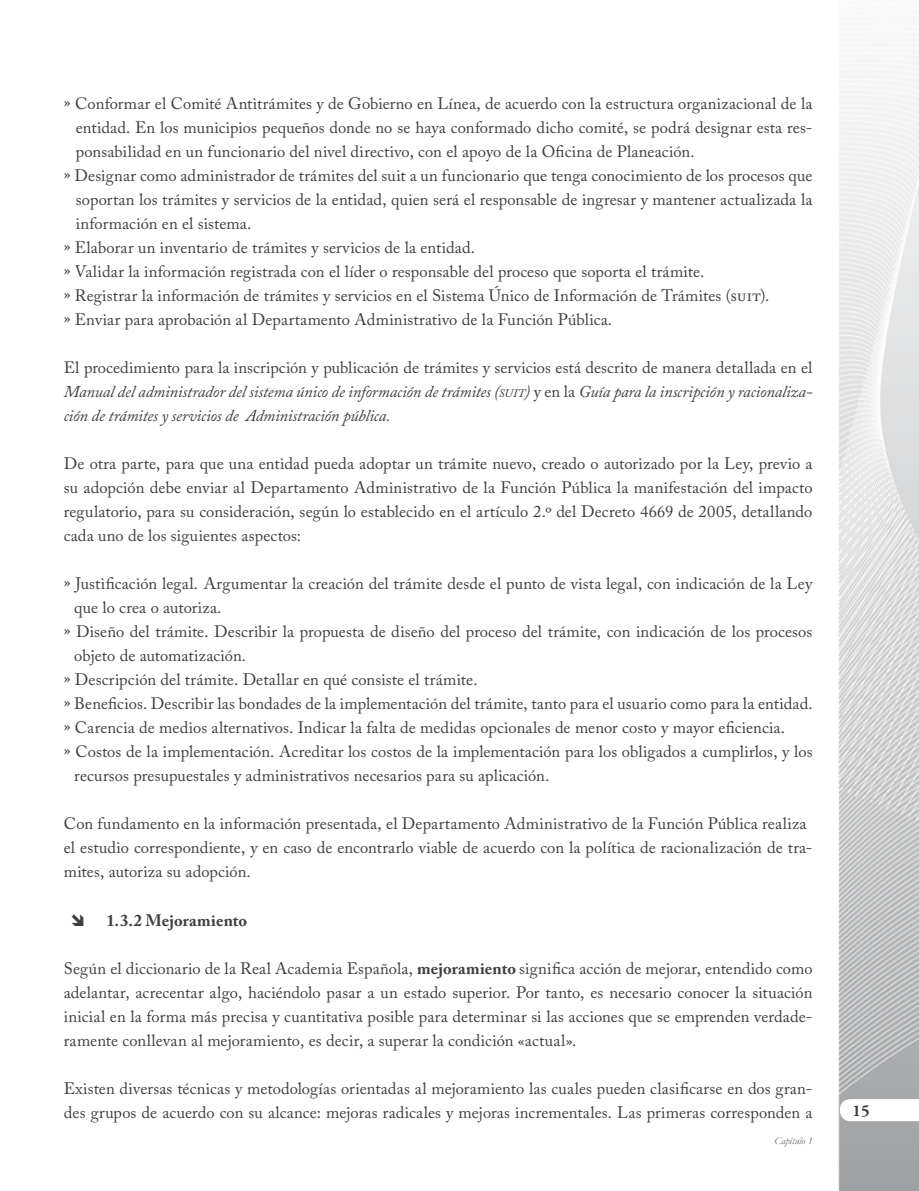
<style>
.page{position:relative;width:919px;height:1191px;background:#fff}
.page>*{position:absolute;margin:0;border:0;box-sizing:border-box;transform-origin:0 0}
.t1{font:16.5px/24px "Adobe Caslon Pro";letter-spacing:.005em;color:#3e3d40;text-align:justify}
.t2{font:italic 16.5px/24px "Adobe Caslon Pro";letter-spacing:-.01em;color:#3e3d40;text-align:justify}
.t3{font:700 16.5px "Adobe Caslon Pro";letter-spacing:.005em;color:#3e3d40}
.t4{font:700 16.5px "Adobe Garamond Pro";color:#3e3d40}
.t5{font:italic 10.5px "Garamond";color:#707172}
.s1{font-style:normal}
.s2{font-size:11.55px}
.s3{font-style:inherit}
.s4{font-weight:700}
</style>
<div class="page">
<img style="left:838px;top:61px;width:80px;height:1130px">
<svg style="left:839px;top:1099px;width:79px;height:22px"></svg>
<p class="t1" style="left:64px;top:91px;width:750px">» Conformar el Comité Antitrámites y de Gobierno en Línea, de acuerdo con la estructura organizacional de la</p>
<p class="t1" style="left:76px;top:115px;width:738px">entidad. En los municipios pequeños donde no se haya conformado dicho comité, se podrá designar esta res-</p>
<p class="t1" style="left:76px;top:139px;width:620px">ponsabilidad en un funcionario del nivel directivo, con el apoyo de la Oficina de Planeación.</p>
<p class="t1" style="left:64px;top:163px;width:750px">» Designar como administrador de trámites del suit a un funcionario que tenga conocimiento de los procesos que</p>
<p class="t1" style="left:76px;top:187px;width:738px">soportan los trámites y servicios de la entidad, quien será el responsable de ingresar y mantener actualizada la</p>
<p class="t1" style="left:76px;top:211px;width:177px">información en el sistema.</p>
<p class="t1" style="left:64px;top:235px;width:413px">» Elaborar un inventario de trámites y servicios de la entidad.</p>
<p class="t1" style="left:64px;top:259px;width:642px">» Validar la información registrada con el líder o responsable del proceso que soporta el trámite.</p>
<p class="t1" style="left:64px;top:283px;width:707px">» Registrar la información de trámites y servicios en el Sistema Único de Información de Trámites (suit).</p>
<p class="t1" style="left:64px;top:307px;width:550px">» Enviar para aprobación al Departamento Administrativo de la Función Pública.</p>
<p class="t2" style="left:64px;top:355px;width:750px"><span class="s1">El procedimiento para la inscripción y publicación de trámites y servicios está descrito de manera detallada en el </span>Manual del administrador del sistema único de información de trámites (<span class="s2">suit</span><span class="s3">)</span> <span class="s1">y en la</span> Guía para la inscripción y racionaliza&shy;ción de trámites y servicios de Administración pública.</p>
<p class="t1" style="left:64px;top:451px;width:750px">De otra parte, para que una entidad pueda adoptar un trámite nuevo, creado o autorizado por la Ley, previo a su adopción debe enviar al Departamento Administrativo de la Función Pública la manifestación del impacto regulatorio, para su consideración, según lo establecido en el artículo 2.º del Decreto 4669 de 2005, detallando cada uno de los siguientes aspectos:</p>
<p class="t1" style="left:64px;top:571px;width:750px">» Justificación legal. Argumentar la creación del trámite desde el punto de vista legal, con indicación de la Ley</p>
<p class="t1" style="left:74px;top:595px;width:149px">que lo crea o autoriza.</p>
<p class="t1" style="left:64px;top:619px;width:750px">» Diseño del trámite. Describir la propuesta de diseño del proceso del trámite, con indicación de los procesos</p>
<p class="t1" style="left:74px;top:643px;width:173px">objeto de automatización.</p>
<p class="t1" style="left:64px;top:667px;width:415px">» Descripción del trámite. Detallar en qué consiste el trámite.</p>
<p class="t1" style="left:64px;top:691px;width:750px">» Beneficios. Describir las bondades de la implementación del trámite, tanto para el usuario como para la entidad.</p>
<p class="t1" style="left:64px;top:715px;width:722px">» Carencia de medios alternativos. Indicar la falta de medidas opcionales de menor costo y mayor eficiencia.</p>
<p class="t1" style="left:64px;top:739px;width:750px">» Costos de la implementación. Acreditar los costos de la implementación para los obligados a cumplirlos, y los</p>
<p class="t1" style="left:74px;top:763px;width:476px">recursos presupuestales y administrativos necesarios para su aplicación.</p>
<p class="t1" style="left:64px;top:811px;width:750px;text-align:left">Con fundamento en la información presentada, el Departamento Administrativo de la Función Pública realiza el estudio correspondiente, y en caso de encontrarlo viable de acuerdo con la política de racionalización de tra&shy;mites, autoriza su adopción.</p>
<p class="t3" style="left:106px;top:910px;width:142px">1.3.2 Mejoramiento</p>
<p class="t1" style="left:64px;top:955px;width:750px">Según el diccionario de la Real Academia Española, <span class="s4">mejoramiento</span> significa acción de mejorar, entendido como adelantar, acrecentar algo, haciéndolo pasar a un estado superior. Por tanto, es necesario conocer la situación inicial en la forma más precisa y cuantitativa posible para determinar si las acciones que se emprenden verdade&shy;ramente conllevan al mejoramiento, es decir, a superar la condición «actual».</p>
<p class="t1" style="left:64px;top:1075px;width:750px">Existen diversas técnicas y metodologías orientadas al mejoramiento las cuales pueden clasificarse en dos gran&shy;des grupos de acuerdo con su alcance: mejoras radicales y mejoras incrementales. Las primeras corresponden a</p>
<p class="t5" style="left:774px;top:1134px;width:40px">Capítulo 1</p>
<p class="t4" style="left:852px;top:1101px;width:19px">15</p>
</div>
